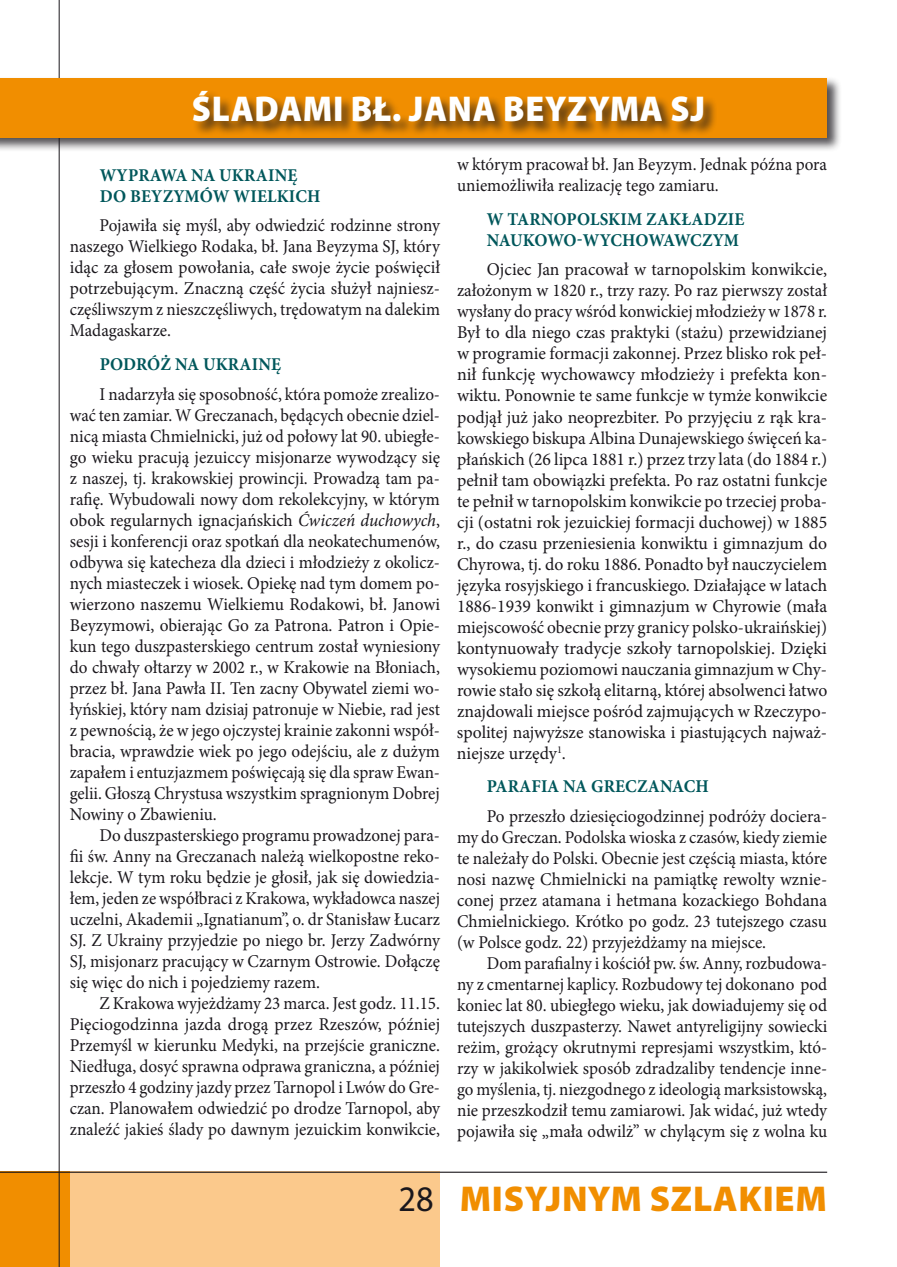
<style>
.page{position:relative;width:897px;height:1267px;background:#fff}
.page>*{position:absolute;margin:0;border:0;box-sizing:border-box;transform-origin:0 0}
._01_tytuł_działu{font:900 36px "Myriad Pro";letter-spacing:.02em;color:#fff;scale:.95 1}
.t1{font:900 36px "Myriad Pro";letter-spacing:.02em;color:#f18e00}
._01_tekst_główny{font:18px/21px "Minion Pro";color:#1a171c;text-align:justify;scale:.95 1}
._01_tekst_główny-2{font:18px/21px "Minion Pro";color:#1a171c;text-align:justify}
._01_tekst_główny-3{font:18px/21px "Minion Pro";color:#1a171c;text-align:justify;scale:.94 1}
._01_tytuł_działu_3b{font:700 18px/21px "Minion Pro";letter-spacing:.01em;color:#00575b;scale:.95 1}
.s1{font-style:italic}
.s2{font-weight:400;color:#1a171c}
</style>
<div class="page">
<div style="left:70px;top:1171px;width:370px;height:95px;background:#fbc98c"></div>
<div style="left:0;top:1171px;width:70px;height:95px;background:#f18e00"></div>
<hr style="left:0;top:1171px;width:827px;height:1px;background:#1a171c">
<hr style="left:59px;top:0;width:1px;height:1266px;background:#1a171c">
<div style="left:0;top:76px;width:841px;height:77px;background:#1a171c;opacity:.75"></div>
<div style="left:0;top:78px;width:827px;height:60px;background:#f18e00"></div>
<div style="left:191px;top:89px;width:525px;height:47px;background:#1a171c;opacity:.75"></div>
<p class="_01_tytuł_działu" style="left:192px;top:89px;width:541px">ŚLADAMI BŁ. JANA BEYZYMA SJ</p>
<p class="_01_tytuł_działu_3b" style="left:100px;top:164px;width:234px">WYPRAWA NA UKRAINĘ<br>DO BEYZYMÓW WIELKICH</p>
<p class="_01_tekst_główny" style="left:70px;top:215px;width:391px;text-indent:30px">Pojawiła się myśl, aby odwiedzić rodzinne strony naszego Wielkiego Rodaka, bł. Jana Beyzyma SJ, który idąc za głosem powołania, całe swoje życie poświęcił potrzebującym. Znaczną część życia służył najniesz&shy;częśliwszym z nieszczęśliwych, trędowatym na dalekim Madagaskarze.</p>
<p class="_01_tytuł_działu_3b" style="left:100px;top:353px;width:192px">PODRÓŻ NA UKRAINĘ</p>
<p class="_01_tekst_główny" style="left:70px;top:383px;width:391px;text-indent:30px">I nadarzyła się sposobność, która pomoże zrealizo&shy;wać ten zamiar. W Greczanach, będących obecnie dziel&shy;nicą miasta Chmielnicki, już od połowy lat 90. ubiegłe&shy;go wieku pracują jezuiccy misjonarze wywodzący się z naszej, tj. krakowskiej prowincji. Prowadzą tam pa&shy;rafię. Wybudowali nowy dom rekolekcyjny, w którym obok regularnych ignacjańskich <span class="s1">Ćwiczeń duchowych</span>, sesji i konferencji oraz spotkań dla neokatechumenów, odbywa się katecheza dla dzieci i młodzieży z okolicz&shy;nych miasteczek i wiosek. Opiekę nad tym domem po&shy;wierzono naszemu Wielkiemu Rodakowi, bł. Janowi Beyzymowi, obierając Go za Patrona. Patron i Opie&shy;kun tego duszpasterskiego centrum został wyniesiony do chwały ołtarzy w 2002 r., w Krakowie na Błoniach, przez bł. Jana Pawła II. Ten zacny Obywatel ziemi wo&shy;łyńskiej, który nam dzisiaj patronuje w Niebie, rad jest z pewnością, że w jego ojczystej krainie zakonni współ&shy;bracia, wprawdzie wiek po jego odejściu, ale z dużym zapałem i entuzjazmem poświęcają się dla spraw Ewan&shy;gelii. Głoszą Chrystusa wszystkim spragnionym Dobrej Nowiny o Zbawieniu.</p>
<p class="_01_tekst_główny" style="left:70px;top:824px;width:391px;text-indent:30px">Do duszpasterskiego programu prowadzonej para&shy;fii św. Anny na Greczanach należą wielkopostne reko&shy;lekcje. W tym roku będzie je głosił, jak się dowiedzia&shy;łem, jeden ze współbraci z Krakowa, wykładowca naszej uczelni, Akademii „Ignatianum”, o. dr Stanisław Łucarz SJ. Z Ukrainy przyjedzie po niego br. Jerzy Zadwórny SJ, misjonarz pracujący w Czarnym Ostrowie. Dołączę się więc do nich i pojedziemy razem.</p>
<p class="_01_tekst_główny" style="left:70px;top:992px;width:391px;text-indent:30px">Z Krakowa wyjeżdżamy 23 marca. Jest godz. 11.15.<br>Pięciogodzinna jazda drogą przez Rzeszów, później Przemyśl w kierunku Medyki, na przejście graniczne.<br>Niedługa, dosyć sprawna odprawa graniczna, a później przeszło 4 godziny jazdy przez Tarnopol i Lwów do Gre&shy;czan. Planowałem odwiedzić po drodze Tarnopol, aby znaleźć jakieś ślady po dawnym jezuickim konwikcie,</p>
<p class="_01_tekst_główny" style="left:457px;top:154px;width:391px">w którym pracował bł. Jan Beyzym. Jednak późna pora uniemożliwiła realizację tego zamiaru.</p>
<p class="_01_tytuł_działu_3b" style="left:487px;top:208px;width:272px">W TARNOPOLSKIM ZAKŁADZIE<br>NAUKOWO-WYCHOWAWCZYM</p>
<p class="_01_tekst_główny-2" style="left:457px;top:259px;width:372px;text-indent:30px">Ojciec Jan pracował w tarnopolskim konwikcie, założonym w 1820 r., trzy razy. Po raz pierwszy został wysłany do pracy wśród konwickiej młodzieży w 1878 r.<br>Był to dla niego czas praktyki (stażu) przewidzianej w programie formacji zakonnej. Przez blisko rok peł&shy;nił funkcję wychowawcy młodzieży i prefekta kon&shy;wiktu. Ponownie te same funkcje w tymże konwikcie podjął już jako neoprezbiter. Po przyjęciu z rąk kra&shy;kowskiego biskupa Albina Dunajewskiego święceń ka&shy;płańskich (26 lipca 1881 r.) przez trzy lata (do 1884 r.) pełnił tam obowiązki prefekta. Po raz ostatni funkcje te pełnił w tarnopolskim konwikcie po trzeciej proba&shy;cji (ostatni rok jezuickiej formacji duchowej) w 1885 r., do czasu przeniesienia konwiktu i gimnazjum do Chyrowa, tj. do roku 1886. Ponadto był nauczycielem języka rosyjskiego i francuskiego. Działające w latach 1886-1939 konwikt i gimnazjum w Chyrowie (mała miejscowość obecnie przy granicy polsko-ukraińskiej) kontynuowały tradycje szkoły tarnopolskiej. Dzięki wysokiemu poziomowi nauczania gimnazjum w Chy&shy;rowie stało się szkołą elitarną, której absolwenci łatwo znajdowali miejsce pośród zajmujących w Rzeczypo&shy;spolitej najwyższe stanowiska i piastujących najważ&shy;niejsze urzędy<sup>1</sup>.</p>
<p class="_01_tytuł_działu_3b" style="left:487px;top:775px;width:235px">PARAFIA NA GRECZANACH</p>
<p class="_01_tekst_główny" style="left:457px;top:805px;width:391px;text-indent:30px">Po przeszło dziesięciogodzinnej podróży dociera&shy;my do Greczan. Podolska wioska z czasów, kiedy ziemie te należały do Polski. Obecnie jest częścią miasta, które nosi nazwę Chmielnicki na pamiątkę rewolty wznie&shy;conej przez atamana i hetmana kozackiego Bohdana Chmielnickiego. Krótko po godz. 23 tutejszego czasu (w Polsce godz. 22) przyjeżdżamy na miejsce.</p>
<p class="_01_tekst_główny-3" style="left:457px;top:952px;width:395px;text-indent:30px">Dom parafialny i kościół pw. św. Anny, rozbudowa&shy;ny z cmentarnej kaplicy. Rozbudowy tej dokonano pod koniec lat 80. ubiegłego wieku, jak dowiadujemy się od tutejszych duszpasterzy. Nawet antyreligijny sowiecki reżim, grożący okrutnymi represjami wszystkim, któ&shy;rzy w jakikolwiek sposób zdradzaliby tendencje inne&shy;go myślenia, tj. niezgodnego z ideologią marksistowską, nie przeszkodził temu zamiarowi. Jak widać, już wtedy pojawiła się „mała odwilż” w chylącym się z wolna ku</p>
<h1 class="t1" style="left:398px;top:1178px;width:430px"><span class="s2">28</span> MISYJNYM SZLAKIEM</h1>
</div>
